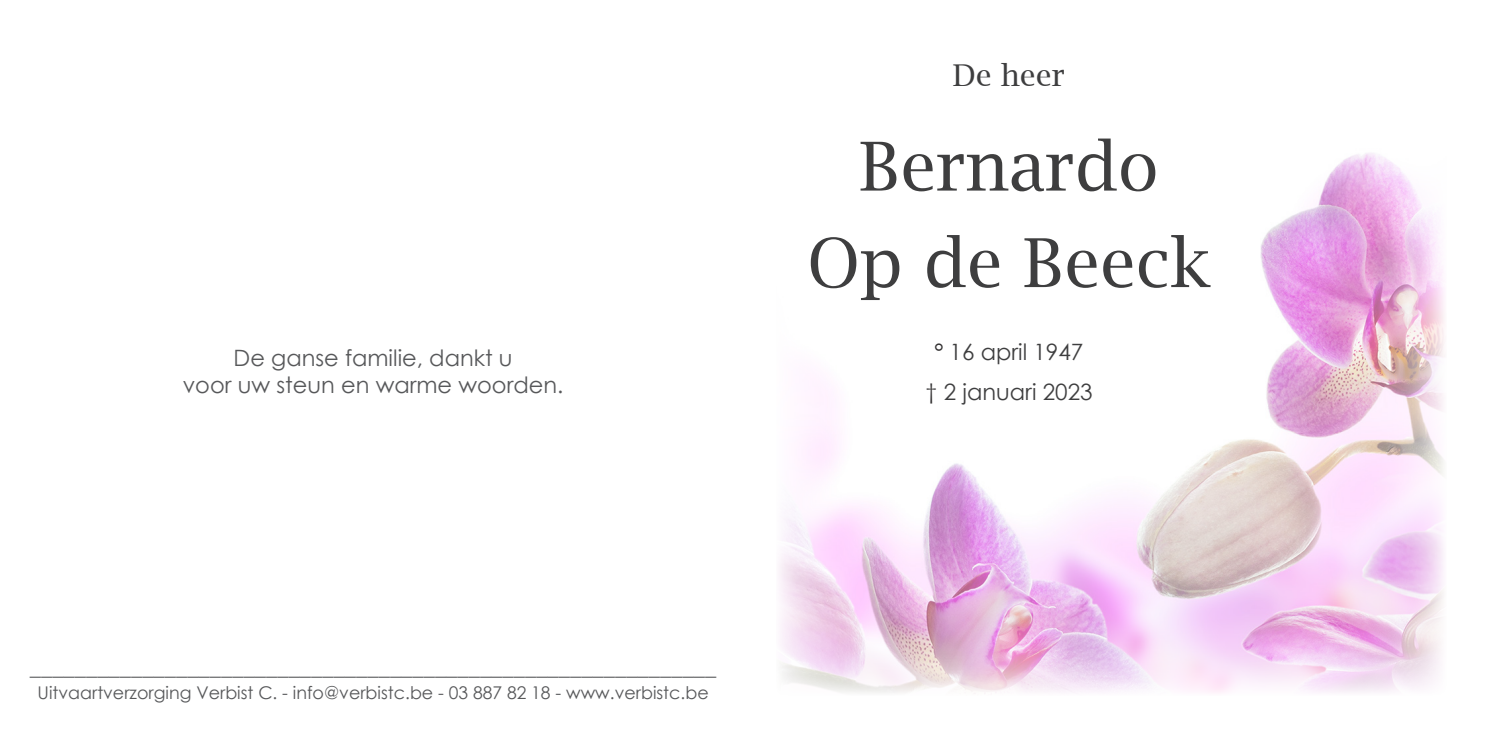
<style>
.page{position:relative;width:1489px;height:745px;background:#fff}
.page>*{position:absolute;margin:0;border:0;box-sizing:border-box;transform-origin:0 0}
.Familie{font:67.5px "Lucida Bright";color:#3e3e3f}
.t1{font:30px "Lucida Bright";color:#3e3e3f}
.t2{font:22.5px "Valentina JF";color:#57585a}
.t3{font:22.5px "Century Gothic";color:#57585a}
.Familie-2{font:22.5px "Century Gothic";color:#3e3e3f}
.t4{font:17.5px "Century Gothic";color:#57585a}
.s1{color:#312f30}
</style>
<div class="page">
<img style="left:779px;top:153px;width:665px;height:540px">
<p class="t3" style="left:233px;top:341px;width:280px">De ganse familie, dankt u</p>
<p class="t3" style="left:183px;top:369px;width:382px">voor uw steun en warme woorden.</p>
<p class="t1" style="left:952px;top:58px;width:113px">De heer</p>
<p class="Familie" style="left:859px;top:128px;width:301px">Bernardo</p>
<p class="Familie" style="left:807px;top:224px;width:404px">Op de Beeck</p>
<p class="Familie-2" style="left:934px;top:336px;width:150px"><span class="s1">°</span> 16 april 1947</p>
<p class="Familie-2" style="left:925px;top:376px;width:169px"><span class="s1">†</span> 2 januari 2023</p>
<p class="t2" style="left:30px;top:652px;width:688px">_____________________________________________________________</p>
<p class="t4" style="left:38px;top:679px;width:672px">Uitvaartverzorging Verbist C. - info@verbistc.be - 03 887 82 18 - www.verbistc.be</p>
</div>
